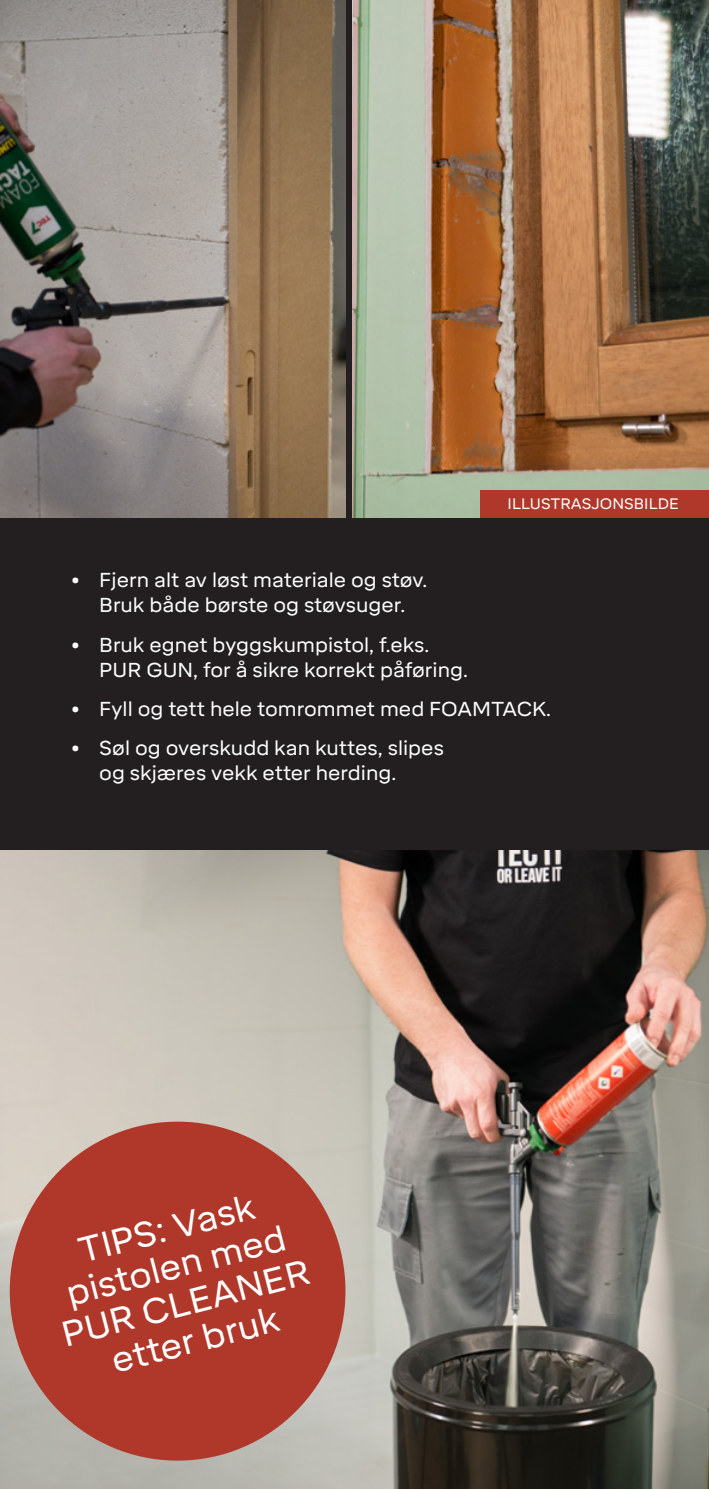
<style>
.page{position:relative;width:709px;height:1489px;background:#fff}
.page>*{position:absolute;margin:0;border:0;box-sizing:border-box;transform-origin:0 0}
.Brødtekst{font:35.25px/38.2px "Mikro";color:#fff;text-align:center}
.t1{font:20px/25px "Mikro";color:#fff}
.Brødtekst-2{font:15px "Mikro";color:#fff}
</style>
<div class="page">
<div style="left:0;top:0;width:709px;height:850px;background:#231f20"></div>
<img style="left:0;top:0;width:345px;height:517px">
<img style="left:352px;top:0;width:357px;height:517px">
<div style="left:480px;top:490px;width:229px;height:27px;background:#b0382a"></div>
<img style="left:0;top:850px;width:709px;height:638px">
<div style="left:10px;top:1121px;width:335px;height:339px;background:#b0382a;border-radius:50%"></div>
<p class="Brødtekst-2" style="left:507px;top:495px;width:173px">ILLUSTRASJONSBILDE</p>
<p class="t1" style="left:71px;top:568px;width:358px;text-align:center">• Fjern alt av løst materiale og støv.<br>Bruk både børste og støvsuger.</p>
<p class="t1" style="left:99px;top:632px;width:370px;text-indent:-28px">• Bruk egnet byggskumpistol, f.eks.<br>PUR GUN, for å sikre korrekt påføring.</p>
<p class="t1" style="left:71px;top:696px;width:481px">• Fyll og tett hele tomrommet med FOAMTACK.</p>
<p class="t1" style="left:99px;top:735px;width:346px;text-indent:-28px">• Søl og overskudd kan kuttes, slipes og skjæres vekk etter herding.</p>
<p class="Brødtekst" style="left:38px;top:1243px;width:256px;rotate:-15deg">TIPS: Vask pistolen med<br>PUR CLEANER etter bruk</p>
</div>
